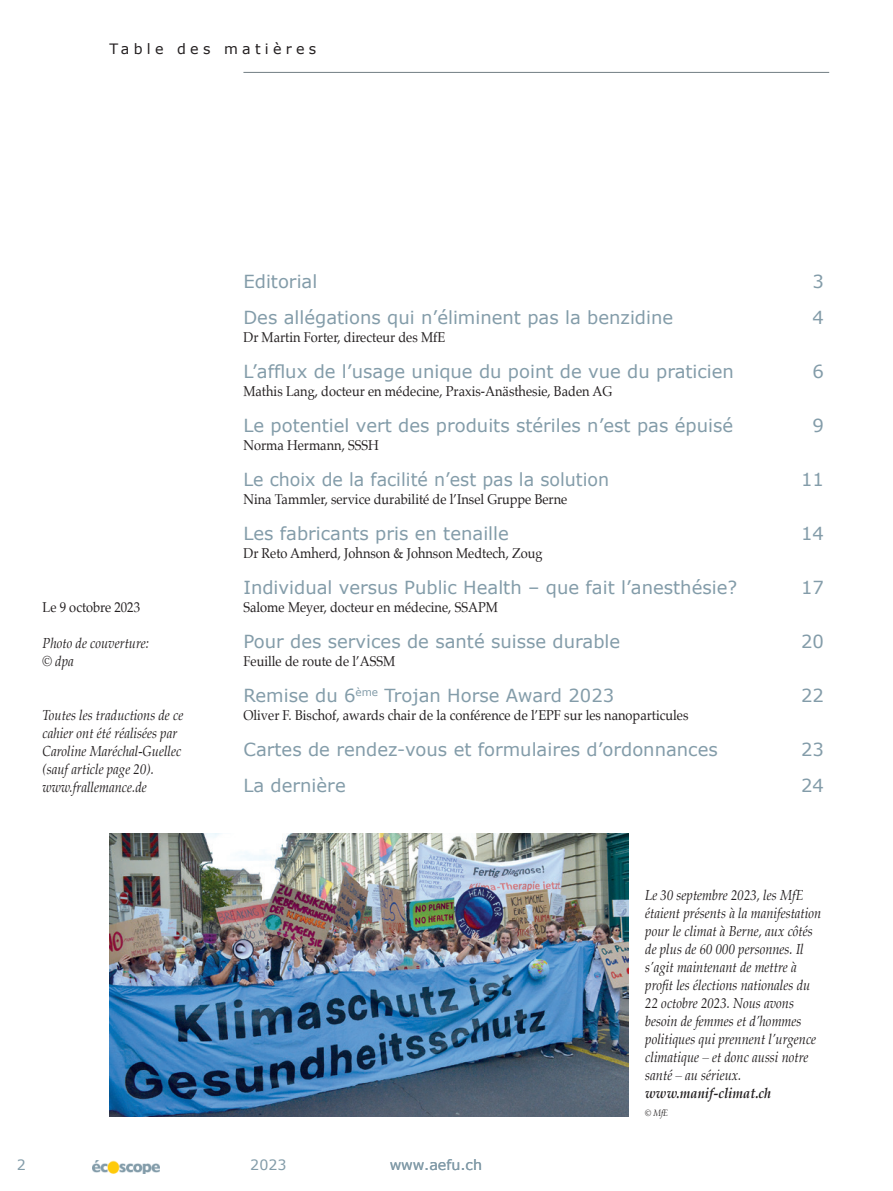
<style>
.page{position:relative;width:893px;height:1191px;background:#fff}
.page>*{position:absolute;margin:0;border:0;box-sizing:border-box;transform-origin:0 0}
.t1{font:18px "Verdana";color:#839ca9}
.t2{font:italic 14.25px/18px "Palatino";color:#231f20;scale:.9 1}
.t3{font:14.25px "Palatino";color:#231f20;scale:.9 1}
.t4{font:italic 700 14.25px "Palatino";color:#231f20;scale:.9 1}
.t5{font:14.25px "Verdana";color:#839ca9}
.t6{font:14.25px "Verdana";letter-spacing:.3em;color:#231f20}
.t7{font:italic 9px "Palatino";color:#231f20;scale:.9 1}
</style>
<div class="page">
<img style="left:92px;top:1160px;width:67px;height:13px">
<hr style="left:243px;top:72px;width:586px;height:1px;background:#717d83">
<img style="left:110px;top:833px;width:518px;height:283px">
<p class="t6" style="left:109px;top:40px;width:208px">Table des matières</p>
<p class="t3" style="left:43px;top:595px;width:110px">Le 9 octobre 2023</p>
<p class="t2" style="left:43px;top:634px;width:120px">Photo de couverture:</p>
<p class="t2" style="left:43px;top:652px;width:36px">© dpa</p>
<p class="t2" style="left:43px;top:706px;width:158px">Toutes les traductions de ce</p>
<p class="t2" style="left:43px;top:724px;width:151px">cahier ont été réalisées par</p>
<p class="t2" style="left:43px;top:742px;width:156px">Caroline Maréchal-Guellec</p>
<p class="t2" style="left:43px;top:760px;width:125px">(sauf article page 20).</p>
<p class="t2" style="left:43px;top:778px;width:117px">www.frallemance.de</p>
<p class="t5" style="left:17px;top:1156px;width:11px">2</p>
<p class="t1" style="left:243px;top:270px;width:75px">Editorial</p>
<p class="t1" style="left:812px;top:270px;width:13px">3</p>
<p class="t1" style="left:243px;top:306px;width:431px">Des allégations qui n’éliminent pas la benzidine</p>
<p class="t1" style="left:812px;top:306px;width:13px">4</p>
<p class="t3" style="left:243px;top:325px;width:226px">Dr Martin Forter, directeur des MfE</p>
<p class="t1" style="left:243px;top:360px;width:492px">L’afflux de l’usage unique du point de vue du praticien</p>
<p class="t1" style="left:812px;top:360px;width:13px">6</p>
<p class="t3" style="left:243px;top:379px;width:411px">Mathis Lang, docteur en médecine, Praxis-Anästhesie, Baden AG</p>
<p class="t1" style="left:243px;top:414px;width:491px">Le potentiel vert des produits stériles n’est pas épuisé</p>
<p class="t1" style="left:812px;top:414px;width:13px">9</p>
<p class="t3" style="left:243px;top:433px;width:152px">Norma Hermann, SSSH</p>
<p class="t1" style="left:243px;top:468px;width:367px">Le choix de la facilité n’est pas la solution</p>
<p class="t1" style="left:801px;top:468px;width:24px">11</p>
<p class="t3" style="left:243px;top:487px;width:361px">Nina Tammler, service durabilité de l’Insel Gruppe Berne</p>
<p class="t1" style="left:243px;top:522px;width:267px">Les fabricants pris en tenaille</p>
<p class="t1" style="left:801px;top:522px;width:24px">14</p>
<p class="t3" style="left:243px;top:541px;width:334px">Dr Reto Amherd, Johnson &amp; Johnson Medtech, Zoug</p>
<p class="t1" style="left:243px;top:576px;width:495px">Individual versus Public Health – que fait l’anesthésie?</p>
<p class="t1" style="left:801px;top:576px;width:24px">17</p>
<p class="t3" style="left:243px;top:595px;width:284px">Salome Meyer, docteur en médecine, SSAPM</p>
<p class="t1" style="left:243px;top:630px;width:378px">Pour des services de santé suisse durable</p>
<p class="t1" style="left:801px;top:630px;width:24px">20</p>
<p class="t3" style="left:243px;top:649px;width:170px">Feuille de route de l’ASSM</p>
<p class="t1" style="left:243px;top:684px;width:372px">Remise du 6<sup>ème</sup> Trojan Horse Award 2023</p>
<p class="t1" style="left:801px;top:684px;width:24px">22</p>
<p class="t3" style="left:243px;top:703px;width:496px">Oliver F. Bischof, awards chair de la conférence de l’EPF sur les nanoparticules</p>
<p class="t1" style="left:243px;top:738px;width:476px">Cartes de rendez-vous et formulaires d’ordonnances</p>
<p class="t1" style="left:801px;top:738px;width:24px">23</p>
<p class="t1" style="left:243px;top:774px;width:104px">La dernière</p>
<p class="t1" style="left:801px;top:774px;width:24px">24</p>
<p class="t5" style="left:250px;top:1156px;width:38px">2023</p>
<p class="t5" style="left:390px;top:1156px;width:94px">www.aefu.ch</p>
<p class="t2" style="left:645px;top:886px;width:197px">Le 30 septembre 2023, les MfE étaient présents à la manifestation pour le climat à Berne, aux côtés</p>
<p class="t2" style="left:645px;top:940px;width:178px">de plus de 60 000 personnes. Il s’agit maintenant de mettre à</p>
<p class="t2" style="left:645px;top:976px;width:185px">profit les élections nationales du</p>
<p class="t2" style="left:645px;top:994px;width:191px">22 octobre 2023. Nous avons besoin de femmes et d’hommes politiques qui prennent l’urgence climatique – et donc aussi notre santé – au sérieux.</p>
<p class="t4" style="left:645px;top:1082px;width:142px">www.manif-climat.ch</p>
<p class="t7" style="left:645px;top:1106px;width:27px">© MfE</p>
</div>
